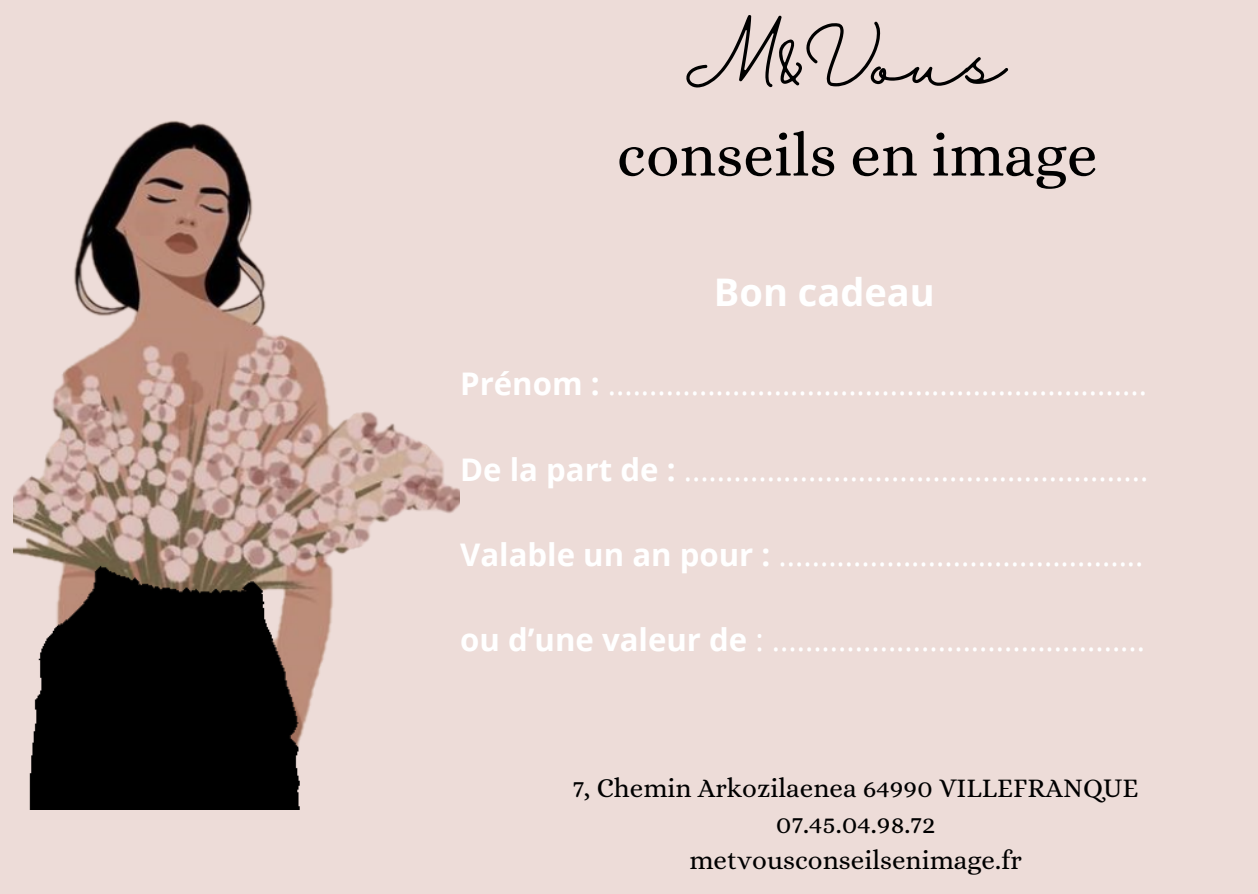
<style>
.page{position:relative;width:1258px;height:894px;background:#fff}
.page>*{position:absolute;margin:0;border:0;box-sizing:border-box;transform-origin:0 0}
.t1{font:61.2px/90px "Alice";color:#000;text-align:center}
.t2{font:700 38.1px "Open Sans";color:#fff}
.t3{font:31.2px "Open Sans";color:#fff}
.t4{font:27px "Alice";color:#000}
.s1{font-family:"Halimun"}
.s2{font-weight:700}
</style>
<div class="page">
<div style="left:0;top:0;width:1258px;height:893px;background:#eddcd8"></div>
<img style="left:14px;top:120px;width:445px;height:689px">
<h1 class="t1" style="left:617px;top:20px;width:482px"><span class="s1">M&amp;Vous </span>conseils en image</h1>
<h2 class="t2" style="left:714px;top:265px;width:222px">Bon cadeau</h2>
<h3 class="t3" style="left:460px;top:362px;width:688px"><span class="s2">Prénom :</span> .................................................................</h3>
<h3 class="t3" style="left:460px;top:447px;width:690px"><span class="s2">De la part de :</span> ........................................................</h3>
<h3 class="t3" style="left:460px;top:532px;width:685px"><span class="s2">Valable un an pour :</span> ............................................</h3>
<h3 class="t3" style="left:460px;top:617px;width:686px"><span class="s2">ou d’une valeur de</span> : .............................................</h3>
<p class="t4" style="left:573px;top:772px;width:567px">7, Chemin Arkozilaenea 64990 VILLEFRANQUE</p>
<p class="t4" style="left:776px;top:808px;width:161px">07.45.04.98.72</p>
<p class="t4" style="left:689px;top:844px;width:334px">metvousconseilsenimage.fr</p>
</div>
